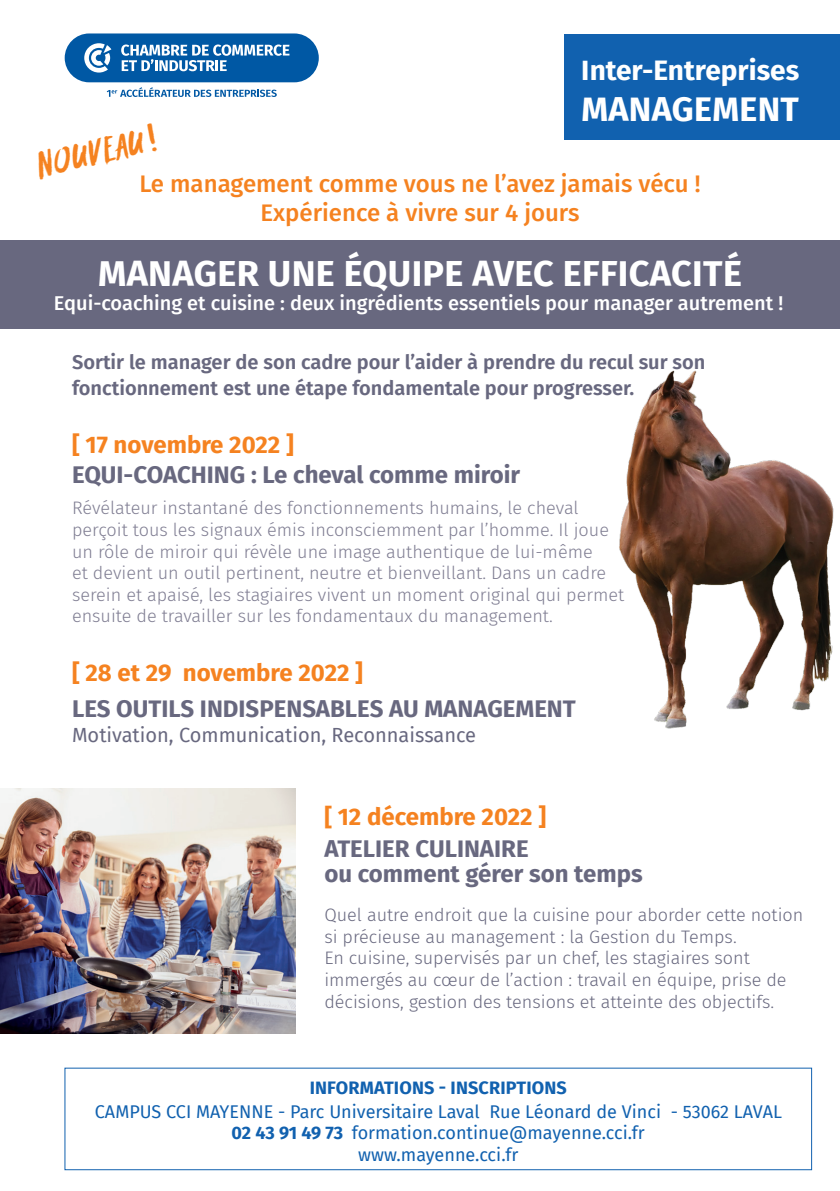
<style>
.page{position:relative;width:840px;height:1191px;background:#fff}
.page>*{position:absolute;margin:0;border:0;box-sizing:border-box;transform-origin:0 0}
.t1{font:700 36px "Fira Sans";letter-spacing:.01em;color:#fff}
.t2{font:700 34px "Fira Sans";letter-spacing:.01em;color:#fff}
.t3{font:700 28px "Fira Sans";color:#fff}
.t4{font:25.2px "Katanas Edge";color:#f58220}
.t5{font:700 24px "Fira Sans";color:#68687f}
.t6{font:500 24px "Fira Sans";color:#f58220}
.t7{font:700 24px "Fira Sans";color:#f58220}
.t8{font:600 20px/26.4px "Fira Sans";color:#68687f}
.t9{font:500 20px "Fira Sans";color:#fff}
.t10{font:20px "Fira Sans";color:#68687f}
.t11{font:300 18px/21.6px "Fira Sans";color:#7f7d92}
.t12{font:300 18px/21.6px "Fira Sans";color:#68687f}
.t13{font:18px "Fira Sans";color:#1161af}
.t14{font:700 18px "Fira Sans";letter-spacing:.01em;color:#1161af}
.s1{font-weight:700}
</style>
<div class="page">
<svg style="left:107px;top:87px;width:169px;height:10px"></svg>
<div style="left:65px;top:33px;width:253px;height:49px;background:#0058a4;border-radius:24px"></div>
<svg style="left:84px;top:43px;width:27px;height:30px"></svg>
<svg style="left:121px;top:44px;width:168px;height:27px"></svg>
<div style="left:564px;top:34px;width:275px;height:105px;background:#1161af"></div>
<div style="left:0;top:239px;width:839px;height:89px;background:#68687f"></div>
<img style="left:619px;top:370px;width:215px;height:359px">
<div style="left:65px;top:1067px;width:746px;height:103px;border:1px solid #1161af"></div>
<img style="left:0;top:788px;width:295px;height:245px">
<p class="t3" style="left:581px;top:47px;width:219px">Inter-Entreprises</p>
<p class="t2" style="left:581px;top:81px;width:219px">MANAGEMENT</p>
<p class="t4" style="left:33px;top:149px;width:124px;rotate:-13deg">NOUVEAU !</p>
<p class="t6" style="left:139px;top:164px;width:562px">Le management comme vous ne l’avez jamais vécu !</p>
<p class="t6" style="left:260px;top:193px;width:320px">Expérience à vivre sur 4 jours</p>
<p class="t1" style="left:98px;top:243px;width:645px">MANAGER UNE ÉQUIPE AVEC EFFICACITÉ</p>
<p class="t9" style="left:54px;top:287px;width:730px">Equi-coaching et cuisine : deux ingrédients essentiels pour manager autrement !</p>
<p class="t8" style="left:72px;top:348px;width:634px">Sortir le manager de son cadre pour l’aider à prendre du recul sur son fonctionnement est une étape fondamentale pour progresser.</p>
<p class="t7" style="left:72px;top:424px;width:223px">[ 17 novembre 2022 ]</p>
<p class="t5" style="left:72px;top:454px;width:449px">EQUI-COACHING : Le cheval comme miroir</p>
<p class="t11" style="left:72px;top:497px;width:553px">Révélateur instantané des fonctionnements humains, le cheval perçoit tous les signaux émis inconsciemment par l’homme. Il joue un rôle de miroir qui révèle une image authentique de lui-même<br>et devient un outil pertinent, neutre et bienveillant. Dans un cadre serein et apaisé, les stagiaires vivent un moment original qui permet ensuite de travailler sur les fondamentaux du management.</p>
<p class="t7" style="left:72px;top:653px;width:292px">[ 28 et 29 novembre 2022 ]</p>
<p class="t5" style="left:72px;top:688px;width:505px">LES OUTILS INDISPENSABLES AU MANAGEMENT</p>
<p class="t10" style="left:72px;top:720px;width:405px">Motivation, Communication, Reconnaissance</p>
<p class="t7" style="left:324px;top:796px;width:223px">[ 12 décembre 2022 ]</p>
<p class="t5" style="left:324px;top:828px;width:206px">ATELIER CULINAIRE</p>
<p class="t5" style="left:324px;top:853px;width:319px">ou comment gérer son temps</p>
<p class="t12" style="left:324px;top:904px;width:480px">Quel autre endroit que la cuisine pour aborder cette notion si précieuse au management : la Gestion du Temps.</p>
<p class="t12" style="left:324px;top:947px;width:463px">En cuisine, supervisés par un chef, les stagiaires sont immergés au cœur de l’action : travail en équipe, prise de décisions, gestion des tensions et atteinte des objectifs.</p>
<p class="t14" style="left:309px;top:1072px;width:258px">INFORMATIONS - INSCRIPTIONS</p>
<p class="t13" style="left:95px;top:1098px;width:688px">CAMPUS CCI MAYENNE - Parc Universitaire Laval Rue Léonard de Vinci - 53062 LAVAL</p>
<p class="t13" style="left:231px;top:1119px;width:414px"><span class="s1">02 43 91 49 73</span> formation.continue@mayenne.cci.fr</p>
<p class="t13" style="left:358px;top:1141px;width:162px">www.mayenne.cci.fr</p>
</div>
